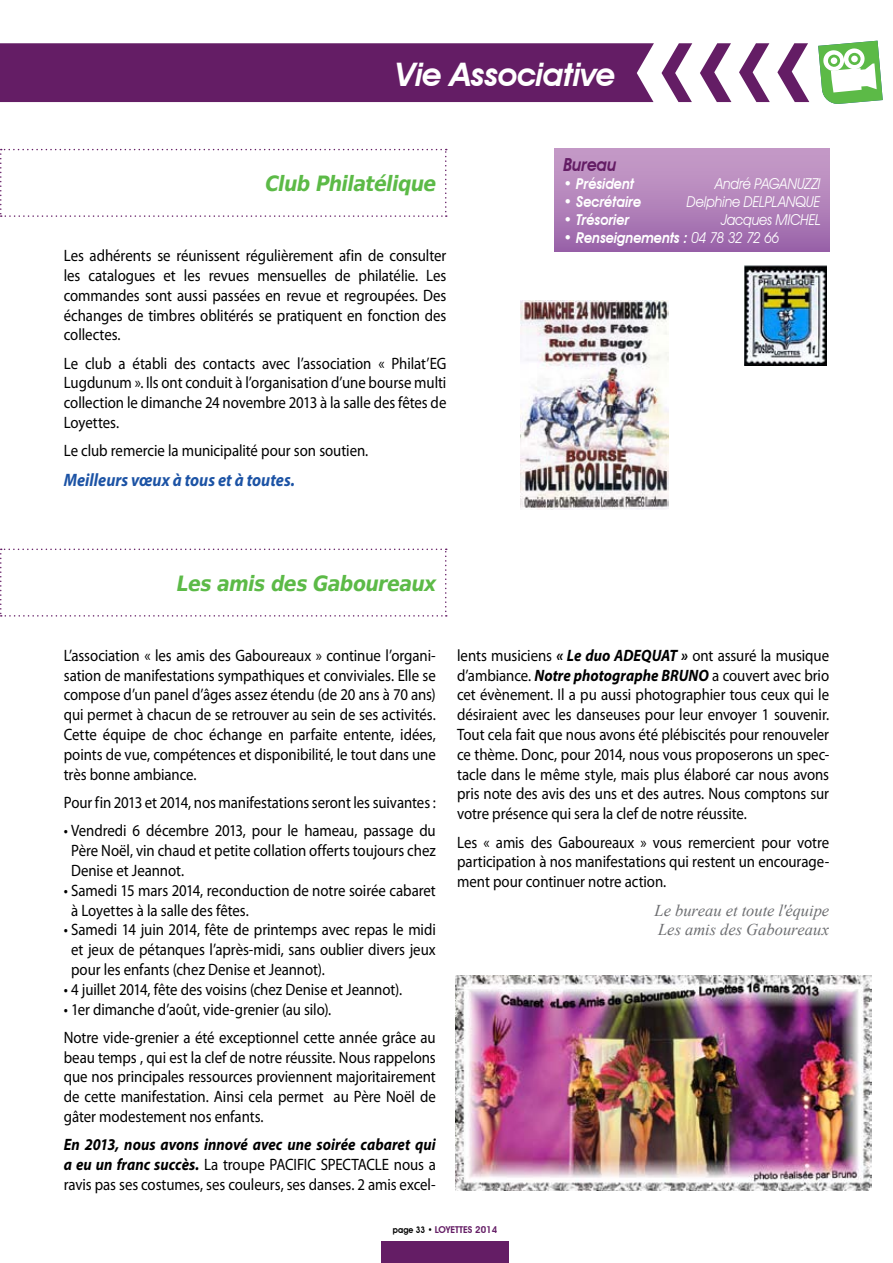
<style>
.page{position:relative;width:893px;height:1263px;background:#fff}
.page>*{position:absolute;margin:0;border:0;box-sizing:border-box;transform-origin:0 0}
.t1{font:italic 600 32.4px "Avant Garde IT Cby BT";letter-spacing:-.015em;color:#fff}
.t2{font:italic 700 21px "Bitstream Vera Sans";letter-spacing:-.035em;color:#5cba47;scale:.9 1}
.t3{font:italic 700 18px "Myriad Pro";color:#1c53a5;scale:.9 1}
.t4{font:italic 600 18px "Avant Garde IT Cby BT";letter-spacing:-.015em;color:#641d65;scale:.9 1}
.t5{font:16.5px/19.8px "Myriad Pro";letter-spacing:-.005em;color:#000;text-align:justify;scale:.9 1}
.t6{font:italic 16.5px/19.8px "Times New Roman";color:#6d6e71}
.t7{font:italic 600 15px "Avant Garde IT Cby BT";letter-spacing:-.01em;color:#fff}
.t8{font:italic 15px "Avant Garde IT Cby BT";letter-spacing:-.005em;color:#fff;scale:.9 1}
.t9{font:600 9.45px "Avant Garde IT Cby BT";color:#641d65}
.s1{font-weight:400}
.s2{font-weight:700;font-style:italic}
.s3{font-size:9px;color:#000}
</style>
<div class="page">
<svg style="left:661px;top:43px;width:31px;height:59px"></svg>
<div style="left:0;top:43px;width:654px;height:59px;background:#641d65"></div>
<svg style="left:700px;top:43px;width:31px;height:59px"></svg>
<svg style="left:739px;top:43px;width:31px;height:59px"></svg>
<svg style="left:777px;top:43px;width:32px;height:59px"></svg>
<svg style="left:818px;top:41px;width:65px;height:63px"></svg>
<svg style="left:0;top:149px;width:447px;height:68px"></svg>
<svg style="left:0;top:549px;width:447px;height:68px"></svg>
<div style="left:555px;top:149px;width:274px;height:103px;background:linear-gradient(to bottom,#c9a0ca,#9b65aa)"></div>
<img style="left:744px;top:266px;width:83px;height:100px">
<img style="left:520px;top:301px;width:149px;height:208px">
<img style="left:455px;top:975px;width:417px;height:216px">
<div style="left:381px;top:1241px;width:128px;height:22px;background:#641d65"></div>
<h1 class="t1" style="left:396px;top:55px;width:221px">Vie Associative</h1>
<p class="t2" style="left:265px;top:171px;width:192px">Club Philatélique</p>
<p class="t5" style="left:64px;top:245px;width:427px">Les adhérents se réunissent régulièrement afin de consulter les catalogues et les revues mensuelles de philatélie. Les commandes sont aussi passées en revue et regroupées. Des échanges de timbres oblitérés se pratiquent en fonction des collectes.</p>
<p class="t5" style="left:64px;top:353px;width:427px">Le club a établi des contacts avec l’association « Philat’EG Lugdunum ». Ils ont conduit à l’organisation d’une bourse multi collection le dimanche 24 novembre 2013 à la salle des fêtes de Loyettes.</p>
<p class="t5" style="left:64px;top:441px;width:340px">Le club remercie la municipalité pour son soutien.</p>
<p class="t3" style="left:64px;top:469px;width:259px">Meilleurs vœux à tous et à toutes.</p>
<p class="t4" style="left:563px;top:154px;width:60px">Bureau</p>
<p class="t7" style="left:563px;top:175px;width:72px">• Président</p>
<p class="t8" style="left:715px;top:175px;width:63px">ANDRÉ PAGANU</p>
<p class="t8" style="left:805px;top:175px;width:19px">ZZI</p>
<p class="t7" style="left:563px;top:193px;width:79px">• Secrétaire</p>
<p class="t8" style="left:687px;top:193px;width:83px">DELPHINE DELPLAN</p>
<p class="t8" style="left:795px;top:193px;width:21px">QUE</p>
<p class="t7" style="left:563px;top:211px;width:68px">• Trésorier</p>
<p class="t8" style="left:721px;top:211px;width:82px">JACQUES MICHEL</p>
<p class="t7" style="left:563px;top:229px;width:218px">• Renseignements : <span class="s1">04 78 32 72 66</span></p>
<p class="t2" style="left:177px;top:571px;width:290px">Les amis des Gaboureaux</p>
<p class="t5" style="left:64px;top:645px;width:415px">L’association « les amis des Gaboureaux » continue l’organi&shy;sation de manifestations sympathiques et conviviales. Elle se compose d’un panel d’âges assez étendu (de 20 ans à 70 ans) qui permet à chacun de se retrouver au sein de ses activités.<br>Cette équipe de choc échange en parfaite entente, idées, points de vue, compétences et disponibilité, le tout dans une très bonne ambiance.</p>
<p class="t5" style="left:64px;top:792px;width:415px">Pour fin 2013 et 2014, nos manifestations seront les suivantes :</p>
<p class="t5" style="left:71px;top:821px;width:407px;text-indent:-7px">• Vendredi 6 décembre 2013, pour le hameau, passage du Père Noël, vin chaud et petite collation offerts toujours chez Denise et Jeannot.</p>
<p class="t5" style="left:71px;top:880px;width:407px;text-indent:-7px">• Samedi 15 mars 2014, reconduction de notre soirée cabaret à Loyettes à la salle des fêtes.</p>
<p class="t5" style="left:71px;top:920px;width:407px;text-indent:-7px">• Samedi 14 juin 2014, fête de printemps avec repas le midi et jeux de pétanques l’après-midi, sans oublier divers jeux pour les enfants (chez Denise et Jeannot).</p>
<p class="t5" style="left:64px;top:979px;width:377px">• 4 juillet 2014, fête des voisins (chez Denise et Jeannot).</p>
<p class="t5" style="left:64px;top:994px;width:415px;line-height:28.3px">• 1er dimanche d’août, vide-grenier (au silo).<br>Notre vide-grenier a été exceptionnel cette année grâce au</p>
<p class="t5" style="left:64px;top:1047px;width:415px">beau temps , qui est la clef de notre réussite. Nous rappelons que nos principales ressources proviennent majoritairement de cette manifestation. Ainsi cela permet au Père Noël de gâter modestement nos enfants.</p>
<p class="t5" style="left:64px;top:1134px;width:415px"><span class="s2">En 2013, nous avons innové avec une soirée cabaret qui a eu un franc succès.</span> La troupe PACIFIC SPECTACLE nous a ravis pas ses costumes, ses couleurs, ses danses. 2 amis excel-</p>
<p class="t5" style="left:457px;top:645px;width:415px">lents musiciens <span class="s2">« Le duo ADEQUAT »</span> ont assuré la musique d’ambiance. <span class="s2">Notre photographe BRUNO</span> a couvert avec brio cet évènement. Il a pu aussi photographier tous ceux qui le désiraient avec les danseuses pour leur envoyer 1 souvenir.<br>Tout cela fait que nous avons été plébiscités pour renouveler ce thème. Donc, pour 2014, nous vous proposerons un spec&shy;tacle dans le même style, mais plus élaboré car nous avons pris note des avis des uns et des autres. Nous comptons sur votre présence qui sera la clef de notre réussite.</p>
<p class="t5" style="left:457px;top:832px;width:415px">Les « amis des Gaboureaux » vous remercient pour votre participation à nos manifestations qui restent un encourage&shy;ment pour continuer notre action.</p>
<p class="t6" style="left:655px;top:900px;width:176px">Le bureau et toute l'équipe<br>Les amis des Gaboureaux</p>
<p class="t9" style="left:393px;top:1223px;width:106px"><span class="s3">PAGE 33 •</span> LOYETTES 2014</p>
</div>
